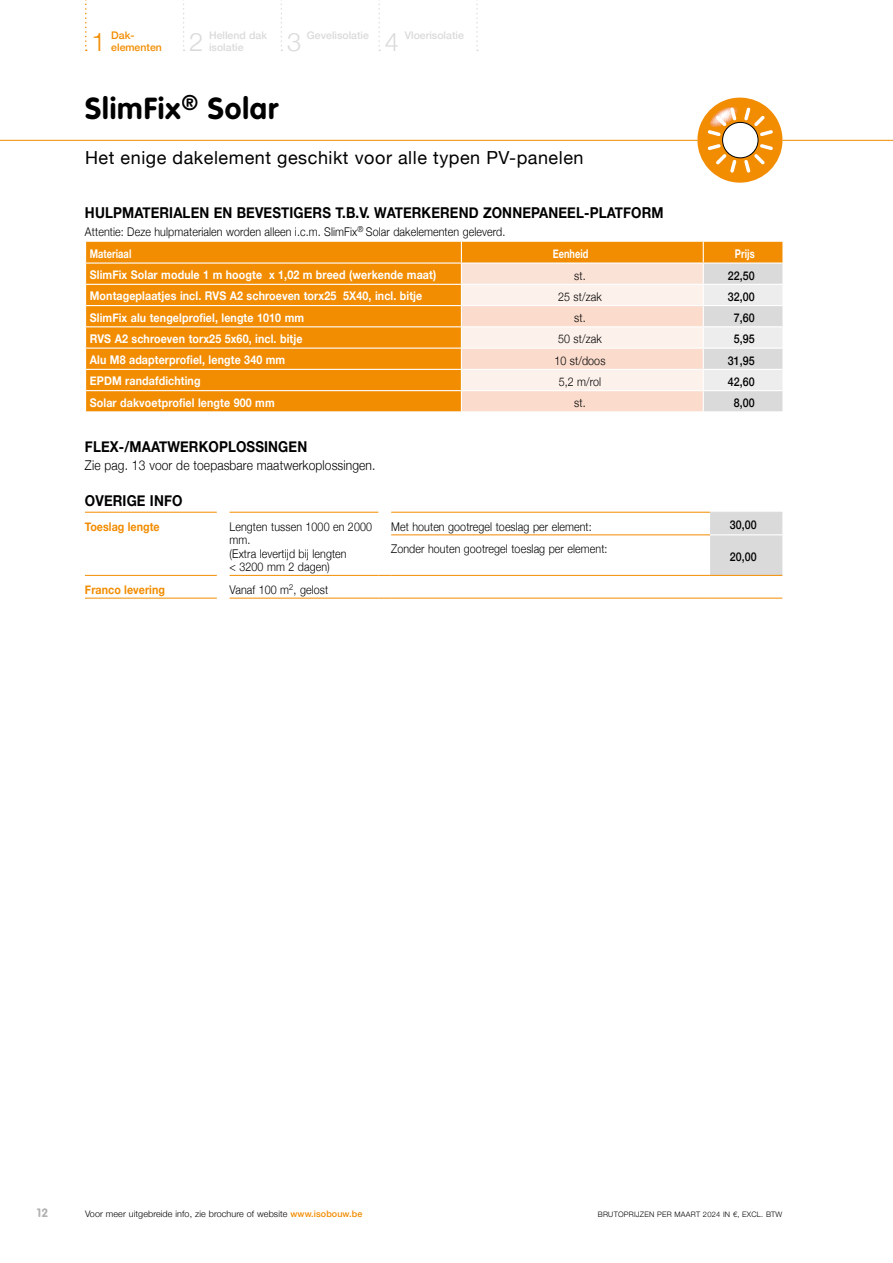
<style>
.page{position:relative;width:893px;height:1263px;background:#fff}
.page>*{position:absolute;margin:0;border:0;box-sizing:border-box;transform-origin:0 0}
.t1{font:700 30px "VAG Rounded Std";letter-spacing:.03em;color:#000}
.t2{font:300 25.5px "Helvetica Neue";color:#dadada}
.t3{font:300 25.5px "Helvetica Neue";color:#f28c00}
.t4{font:18px "Helvetica Neue";letter-spacing:.03em;color:#000}
.t5{font:700 15px "Helvetica Neue";letter-spacing:.01em;color:#000;scale:.89 1}
.t6{font:300 13.5px "Helvetica Neue";letter-spacing:.01em;color:#000;scale:.89 1}
.t7{font:300 12px/13.5px "Helvetica Neue";letter-spacing:.01em;color:#000;scale:.89 1}
.t8{font:700 12px "Helvetica Neue";letter-spacing:.01em;color:#fff;scale:.89 1}
.t9{font:500 12px "Helvetica Neue";letter-spacing:.01em;color:#000;scale:.89 1}
.t10{font:700 12px "Helvetica Neue";letter-spacing:.005em;color:#f28c00;scale:.89 1}
.t11{font:700 12px "Helvetica Neue";letter-spacing:.01em;color:#fff;scale:.77 1}
.t12{font:700 12px "VAG Rounded Std";color:#b3b2b2}
.t13{font:500 10.5px/12px "Helvetica Neue";color:#dadada}
.t14{font:500 10.5px/12px "Helvetica Neue";color:#f28c00}
.t15{font:300 9px "Helvetica Neue";letter-spacing:.01em;color:#000}
.t16{font:300 7.5px "Helvetica Neue";letter-spacing:.03em;color:#000}
.s1{font-weight:700;color:#fff}
.s2{font-weight:500;color:#f28c00}
</style>
<div class="page">
<hr style="left:0;top:140px;width:893px;height:1px;background:#f28c00">
<svg style="left:85px;top:0;width:393px;height:51px"></svg>
<svg style="left:86px;top:242px;width:375px;height:169px;fill:#f28c00"></svg>
<hr style="left:85px;top:326px;width:377px;height:1px;background:#fff">
<hr style="left:85px;top:348px;width:377px;height:1px;background:#fff">
<hr style="left:85px;top:369px;width:377px;height:1px;background:#fff">
<hr style="left:85px;top:390px;width:377px;height:1px;background:#fff">
<hr style="left:85px;top:262px;width:376px;height:2px;background:#fff">
<hr style="left:85px;top:284px;width:377px;height:1px;background:#fff">
<svg style="left:461px;top:242px;width:321px;height:170px"></svg>
<hr style="left:85px;top:305px;width:377px;height:1px;background:#fff">
<svg style="left:85px;top:512px;width:697px;height:86px"></svg>
<div style="left:710px;top:513px;width:72px;height:62px;background:#dadada"></div>
<hr style="left:391px;top:534px;width:319px;height:1px;background:#f28c00">
<hr style="left:710px;top:534px;width:72px;height:1px;background:#fff">
<hr style="left:85px;top:575px;width:132px;height:1px;background:#f28c00">
<hr style="left:85px;top:598px;width:132px;height:1px;background:#f28c00">
<hr style="left:391px;top:512px;width:319px;height:1px;background:#f28c00">
<hr style="left:230px;top:512px;width:148px;height:1px;background:#f28c00">
<hr style="left:230px;top:575px;width:148px;height:1px;background:#f28c00">
<svg style="left:378px;top:575px;width:13px;height:1px"></svg>
<hr style="left:391px;top:575px;width:319px;height:1px;background:#f28c00">
<hr style="left:710px;top:575px;width:72px;height:1px;background:#f28c00">
<hr style="left:230px;top:598px;width:148px;height:1px;background:#f28c00">
<svg style="left:378px;top:598px;width:13px;height:1px"></svg>
<hr style="left:391px;top:598px;width:319px;height:1px;background:#f28c00">
<hr style="left:710px;top:598px;width:72px;height:1px;background:#f28c00">
<hr style="left:85px;top:512px;width:132px;height:1px;background:#f28c00">
<hr style="left:710px;top:512px;width:72px;height:1px;background:#dadada">
<svg style="left:697px;top:98px;width:85px;height:85px"></svg>
<svg style="left:697px;top:98px;width:78px;height:77px"></svg>
<h2 class="t3" style="left:91px;top:21px;width:16px">1</h2>
<p class="t14" style="left:111px;top:28px;width:52px">Dak&shy;elementen</p>
<h2 class="t2" style="left:189px;top:21px;width:16px">2</h2>
<p class="t13" style="left:209px;top:28px;width:59px">Hellend dak isolatie</p>
<h2 class="t2" style="left:287px;top:21px;width:16px">3</h2>
<p class="t13" style="left:307px;top:28px;width:64px">Gevelisolatie</p>
<h2 class="t2" style="left:385px;top:21px;width:16px">4</h2>
<p class="t13" style="left:405px;top:28px;width:61px">Vloerisolatie</p>
<h1 class="t1" style="left:85px;top:91px;width:194px">SlimFix<sup>®</sup> Solar</h1>
<h3 class="t4" style="left:85px;top:144px;width:500px">Het enige dakelement geschikt voor alle typen PV-panelen</h3>
<p class="t5" style="left:85px;top:201px;width:652px">HULPMATERIALEN EN BEVESTIGERS T.B.V. WATERKEREND ZONNEPANEEL-PLATFORM</p>
<p class="t7" style="left:90px;top:220px;width:468px;line-height:22.2px;text-indent:-5px">Attentie: Deze hulpmaterialen worden alleen i.c.m. SlimFix<sup>®</sup> Solar dakelementen geleverd.<br><span class="s1">Materiaal</span></p>
<p class="t11" style="left:553px;top:244px;width:48px">Eenheid</p>
<p class="t11" style="left:735px;top:244px;width:27px">Prijs</p>
<p class="t8" style="left:90px;top:265px;width:391px">SlimFix Solar module 1 m hoogte x 1,02 m breed (werkende maat)</p>
<p class="t7" style="left:574px;top:268px;width:14px">st.</p>
<p class="t9" style="left:728px;top:266px;width:32px">22,50</p>
<p class="t8" style="left:90px;top:287px;width:375px">Montageplaatjes incl. RVS A2 schroeven torx25 5X40, incl. bitje</p>
<p class="t7" style="left:558px;top:289px;width:51px">25 st/zak</p>
<p class="t9" style="left:728px;top:287px;width:32px">32,00</p>
<p class="t8" style="left:90px;top:308px;width:242px">SlimFix alu tengelprofiel, lengte 1010 mm</p>
<p class="t7" style="left:574px;top:310px;width:14px">st.</p>
<p class="t9" style="left:734px;top:308px;width:25px">7,60</p>
<p class="t8" style="left:90px;top:329px;width:241px">RVS A2 schroeven torx25 5x60, incl. bitje</p>
<p class="t7" style="left:558px;top:331px;width:51px">50 st/zak</p>
<p class="t9" style="left:734px;top:329px;width:25px">5,95</p>
<p class="t8" style="left:90px;top:350px;width:221px">Alu M8 adapterprofiel, lengte 340 mm</p>
<p class="t7" style="left:554px;top:353px;width:59px">10 st/doos</p>
<p class="t9" style="left:728px;top:351px;width:32px">31,95</p>
<p class="t8" style="left:90px;top:372px;width:126px">EPDM randafdichting</p>
<p class="t7" style="left:559px;top:374px;width:49px">5,2 m/rol</p>
<p class="t9" style="left:728px;top:372px;width:32px">42,60</p>
<p class="t8" style="left:90px;top:393px;width:209px">Solar dakvoetprofiel lengte 900 mm</p>
<p class="t7" style="left:574px;top:395px;width:14px">st.</p>
<p class="t9" style="left:734px;top:393px;width:25px">8,00</p>
<p class="t5" style="left:85px;top:435px;width:251px">FLEX-/MAATWERKOPLOSSINGEN</p>
<p class="t6" style="left:85px;top:454px;width:328px">Zie pag. 13 voor de toepasbare maatwerkoplossingen.</p>
<p class="t5" style="left:85px;top:489px;width:111px">OVERIGE INFO</p>
<p class="t10" style="left:85px;top:517px;width:85px">Toeslag lengte</p>
<p class="t7" style="left:230px;top:519px;width:162px">Lengten tussen 1000 en 2000 mm.<br>(Extra levertijd bij lengten<br>&lt; 3200 mm 2 dagen)</p>
<p class="t7" style="left:391px;top:519px;width:227px">Met houten gootregel toeslag per element:</p>
<p class="t9" style="left:730px;top:515px;width:32px">30,00</p>
<p class="t7" style="left:391px;top:541px;width:245px">Zonder houten gootregel toeslag per element:</p>
<p class="t9" style="left:730px;top:547px;width:32px">20,00</p>
<p class="t10" style="left:85px;top:580px;width:91px">Franco levering</p>
<p class="t7" style="left:230px;top:582px;width:112px">Vanaf 100 m<sup>2</sup>, gelost</p>
<p class="t12" style="left:37px;top:1206px;width:13px">12</p>
<p class="t15" style="left:85px;top:1206px;width:279px">Voor meer uitgebreide info, zie brochure of website <span class="s2">www.isobouw.be</span></p>
<p class="t16" style="left:598px;top:1208px;width:186px">BRUTOPRIJZEN PER MAART 2024 IN €, EXCL. BTW</p>
</div>
